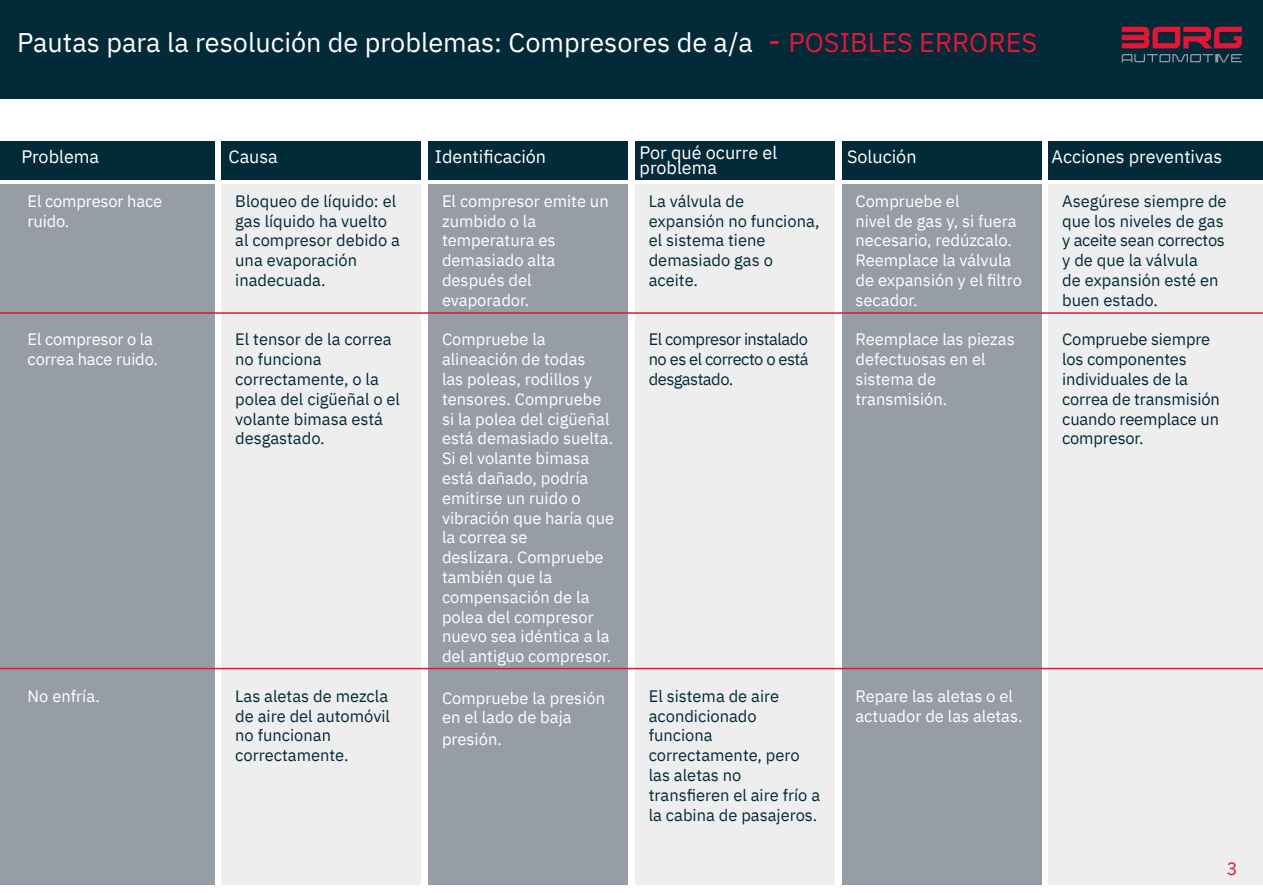
<style>
.page{position:relative;width:1263px;height:893px;background:#fff}
.page>*{position:absolute;margin:0;border:0;box-sizing:border-box;transform-origin:0 0}
.t1{font:27px "IBM Plex Sans";color:#fff}
.t2{font:18px/15px "IBM Plex Sans";color:#fff}
.t3{font:18px "IBM Plex Sans";color:#e21736}
.t4{font:16.5px/19.8px "IBM Plex Sans";color:#fff}
.t5{font:16.5px/19.8px "IBM Plex Sans";color:#022a38}
.s1{font-size:31.95px;color:#e21736}
.s2{color:#e21736}
</style>
<div class="page">
<div style="left:0;top:0;width:1263px;height:99px;background:#022a38"></div>
<svg style="left:1122px;top:54px;width:120px;height:8px"></svg>
<svg style="left:1122px;top:27px;width:120px;height:21px"></svg>
<div style="left:222px;top:141px;width:199px;height:39px;background:#022a38"></div>
<div style="left:428px;top:141px;width:200px;height:39px;background:#022a38"></div>
<div style="left:635px;top:141px;width:200px;height:39px;background:#022a38"></div>
<div style="left:842px;top:141px;width:199px;height:39px;background:#022a38"></div>
<div style="left:1048px;top:141px;width:215px;height:39px;background:#022a38"></div>
<div style="left:0;top:141px;width:214px;height:39px;background:#022a38"></div>
<div style="left:0;top:184px;width:214px;height:700px;background:#979da6"></div>
<div style="left:222px;top:184px;width:199px;height:700px;background:#eeeeef"></div>
<div style="left:428px;top:184px;width:200px;height:700px;background:#979da6"></div>
<div style="left:635px;top:184px;width:200px;height:700px;background:#eeeeef"></div>
<div style="left:842px;top:184px;width:199px;height:700px;background:#979da6"></div>
<div style="left:1048px;top:184px;width:215px;height:700px;background:#eeeeef"></div>
<hr style="left:0;top:312px;width:1263px;height:2px;background:#e21736">
<hr style="left:0;top:668px;width:1263px;height:1px;background:#e21736">
<p class="t1" style="left:17px;top:21px;width:1021px">Pautas para la resolución de problemas: Compresores de a/a <span class="s1">-</span> <span class="s2">POSIBLES ERRORES</span></p>
<p class="t2" style="left:21px;top:148px;width:79px">Problema</p>
<p class="t2" style="left:228px;top:148px;width:51px">Causa</p>
<p class="t2" style="left:435px;top:148px;width:113px">Identificación</p>
<p class="t2" style="left:640px;top:143px;width:139px">Por qué ocurre el problema</p>
<p class="t2" style="left:847px;top:148px;width:71px">Solución</p>
<p class="t2" style="left:1051px;top:148px;width:172px">Acciones preventivas</p>
<p class="t4" style="left:28px;top:190px;width:136px">El compresor hace ruido.</p>
<p class="t5" style="left:235px;top:190px;width:166px">Bloqueo de líquido: el gas líquido ha vuelto al compresor debido a una evaporación inadecuada.</p>
<p class="t5" style="left:649px;top:190px;width:172px">La válvula de expansión no funciona, el sistema tiene demasiado gas o aceite.</p>
<p class="t5" style="left:1062px;top:190px;width:166px">Asegúrese siempre de que los niveles de gas y aceite sean correctos y de que la válvula<br>de expansión esté en buen estado.</p>
<p class="t5" style="left:1062px;top:328px;width:159px">Compruebe siempre los componentes individuales de la correa de transmisión cuando reemplace un compresor.</p>
<p class="t4" style="left:442px;top:190px;width:168px">El compresor emite un zumbido o la temperatura es demasiado alta después del evaporador.</p>
<p class="t4" style="left:442px;top:328px;width:174px">Compruebe la alineación de todas<br>las poleas, rodillos y tensores. Compruebe si la polea del cigüeñal está demasiado suelta.<br>Si el volante bimasa está dañado, podría emitirse un ruido o vibración que haría que la correa se<br>deslizara. Compruebe también que la compensación de la polea del compresor nuevo sea idéntica a la del antiguo compresor.</p>
<p class="t4" style="left:442px;top:686px;width:165px">Compruebe la presión en el lado de baja</p>
<p class="t4" style="left:442px;top:728px;width:61px">presión.</p>
<p class="t4" style="left:855px;top:190px;width:168px">Compruebe el<br>nivel de gas y, si fuera necesario, redúzcalo.<br>Reemplace la válvula de expansión y el filtro secador.</p>
<p class="t4" style="left:855px;top:328px;width:161px">Reemplace las piezas defectuosas en el sistema de transmisión.</p>
<p class="t4" style="left:28px;top:328px;width:132px">El compresor o la correa hace ruido.</p>
<p class="t5" style="left:235px;top:328px;width:166px">El tensor de la correa no funciona correctamente, o la polea del cigüeñal o el volante bimasa está desgastado.</p>
<p class="t5" style="left:649px;top:328px;width:161px;text-align:justify">El compresor instalado no es el correcto o está desgastado.</p>
<p class="t4" style="left:28px;top:685px;width:74px">No enfría.</p>
<p class="t5" style="left:235px;top:685px;width:156px">Las aletas de mezcla de aire del automóvil no funcionan correctamente.</p>
<p class="t5" style="left:649px;top:685px;width:173px">El sistema de aire acondicionado funciona correctamente, pero las aletas no transfieren el aire frío a la cabina de pasajeros.</p>
<p class="t4" style="left:855px;top:685px;width:168px">Repare las aletas o el actuador de las aletas.</p>
<p class="t3" style="left:1227px;top:855px;width:12px">3</p>
</div>
